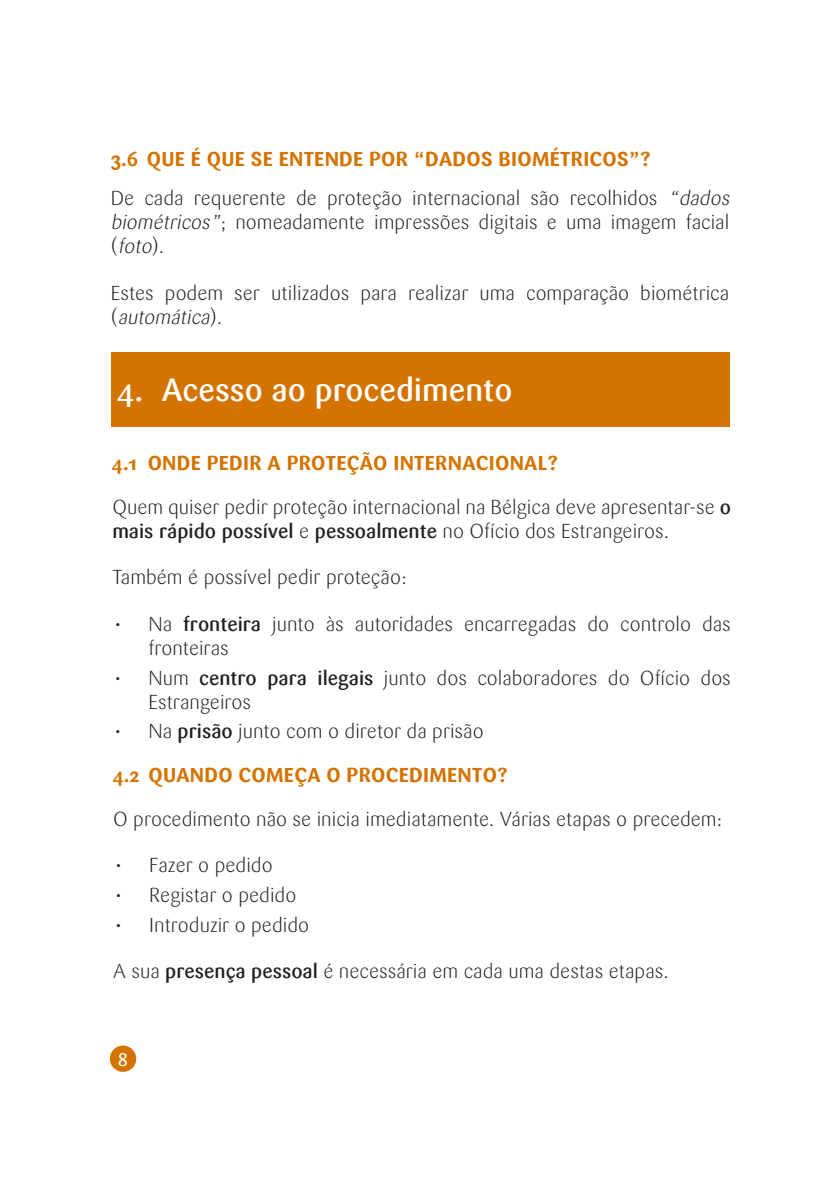
<style>
.page{position:relative;width:840px;height:1191px;background:#fff}
.page>*{position:absolute;margin:0;border:0;box-sizing:border-box;transform-origin:0 0}
.t1{font:500 32px "Sari";color:#fff}
.Corps_de_texte{font:300 20px/24px "Sari";color:#231f20}
.t2{font:700 20px "Sari";letter-spacing:.015em;color:#d47300}
.t3{font:500 18px "Sari";color:#fff}
.s1{font-style:italic}
.s2{font-weight:500}
</style>
<div class="page">
<div style="left:110px;top:1045px;width:26px;height:26px;background:#d47300;border-radius:50%"></div>
<div style="left:111px;top:352px;width:618px;height:74px;background:#d47300"></div>
<p class="t2" style="left:111px;top:147px;width:541px">3.6 QUE É QUE SE ENTENDE POR “DADOS BIOMÉTRICOS”?</p>
<p class="Corps_de_texte" style="left:111px;top:186px;width:624px">De cada requerente de proteção internacional são recolhidos <span class="s1">“dados biométricos”</span>; nomeadamente impressões digitais e uma imagem facial ( <span class="s1">foto</span>) .</p>
<p class="Corps_de_texte" style="left:111px;top:281px;width:619px">Estes podem ser utilizados para realizar uma comparação biométrica ( <span class="s1">automática</span>) .</p>
<p class="t1" style="left:116px;top:371px;width:397px">4. Acesso ao procedimento</p>
<p class="t2" style="left:112px;top:451px;width:448px">4.1 ONDE PEDIR A PROTEÇÃO INTERNACIONAL?</p>
<p class="Corps_de_texte" style="left:112px;top:495px;width:619px">Quem quiser pedir proteção internacional na Bélgica deve apresentar-se <span class="s2">o mais rápido possível</span> e <span class="s2">pessoalmente</span> no Ofício dos Estrangeiros.</p>
<p class="Corps_de_texte" style="left:112px;top:565px;width:296px">Também é possível pedir proteção:</p>
<p class="Corps_de_texte" style="left:148px;top:612px;width:583px;text-indent:-36px">• Na <span class="s2">fronteira</span> junto às autoridades encarregadas do controlo das fronteiras</p>
<p class="Corps_de_texte" style="left:148px;top:666px;width:583px;text-indent:-36px">• Num <span class="s2">centro para ilegais</span> junto dos colaboradores do Ofício dos<br>Estrangeiros</p>
<p class="Corps_de_texte" style="left:112px;top:719px;width:372px">• Na <span class="s2">prisão</span> junto com o diretor da prisão</p>
<p class="t2" style="left:112px;top:763px;width:396px">4.2 QUANDO COMEÇA O PROCEDIMENTO?</p>
<p class="Corps_de_texte" style="left:113px;top:807px;width:610px">O procedimento não se inicia imediatamente. Várias etapas o precedem:</p>
<p class="Corps_de_texte" style="left:113px;top:853px;width:161px">• Fazer o pedido</p>
<p class="Corps_de_texte" style="left:113px;top:883px;width:184px">• Registar o pedido</p>
<p class="Corps_de_texte" style="left:113px;top:913px;width:197px">• Introduzir o pedido</p>
<p class="Corps_de_texte" style="left:113px;top:959px;width:557px">A sua <span class="s2">presença pessoal</span> é necessária em cada uma destas etapas.</p>
<p class="t3" style="left:118px;top:1048px;width:12px">8</p>
</div>
